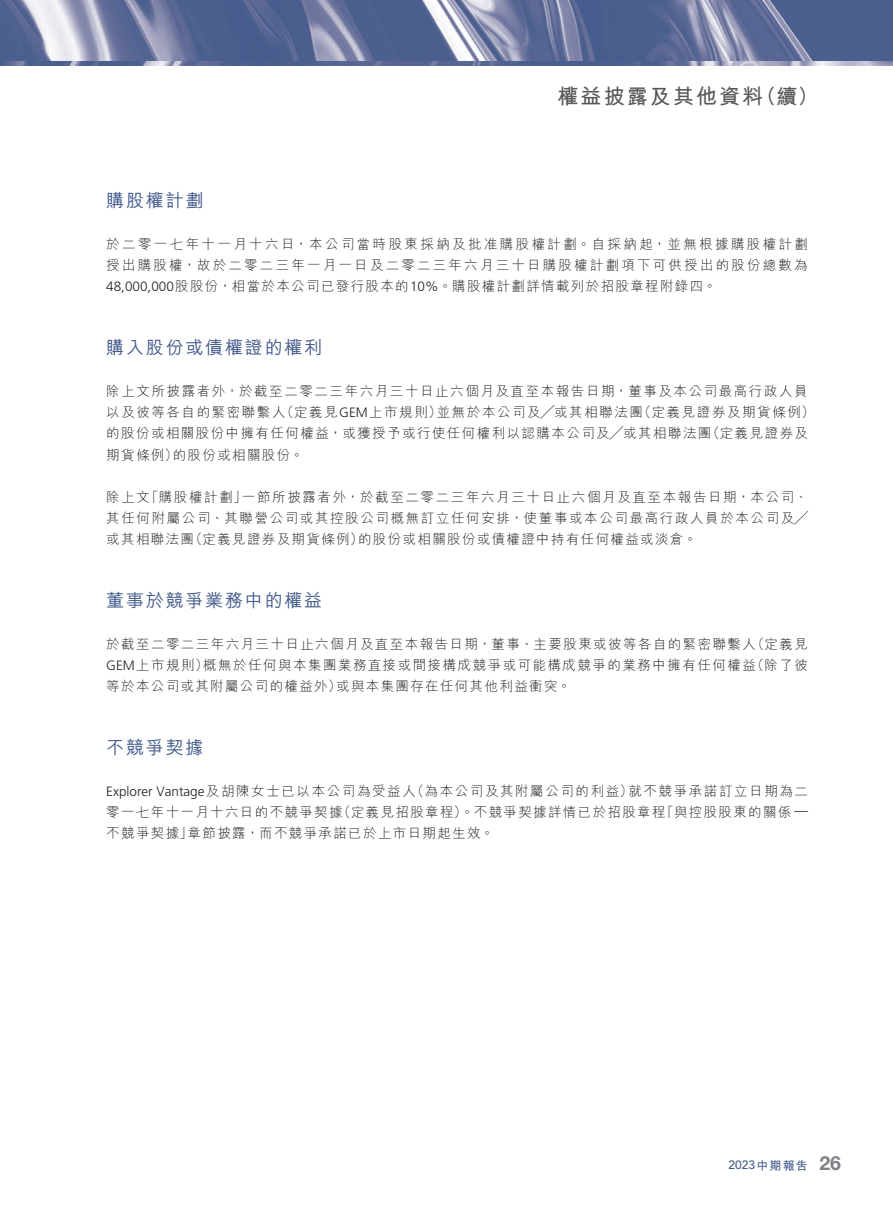
<style>
.page{position:relative;width:893px;height:1212px;background:#fff}
.page>*{position:absolute;margin:0;border:0;box-sizing:border-box;transform-origin:0 0}
.t1{font:700 21px "M Hei HK";letter-spacing:.1em;color:#57585a}
.t2{font:700 19.5px "Helvetica Neue LT Std";color:#808285}
.t3{font:500 18px "M Hei HK";letter-spacing:.1em;color:#455c8c}
.t4{font:300 13.5px/21px "M Hei HK";letter-spacing:.105em;color:#231f20}
.t5{font:300 13.5px "Frutiger LT Std";color:#231f20}
.t6{font:500 12px "Avenir LT Std";color:#455c8c}
.s1{font-family:"Frutiger LT Std"}
.s2{font-family:"M Hei HK"}
.s3{font-family:"M Hei HK";font-weight:700}
</style>
<div class="page">
<img style="left:0;top:0;width:893px;height:65px">
<h1 class="t1" style="left:557px;top:81px;width:207px">權益披露及其他資料</h1>
<h1 class="t1" style="left:755px;top:81px;width:64px">（續(</h1>
<h3 class="t3" style="left:106px;top:188px;width:99px">購股權計劃</h3>
<p class="t4" style="left:106px;top:234px;width:703px;text-align:justify">於二零一七年十一月十六日，本公司當時股東採納及批准購股權計劃。自採納起，並無根據購股權計劃授出購股權，故於二零二三年一月一日及二零二三年六月三十日購股權計劃項下可供授出的股份總數為<span class="s1">48,000,000</span>股股份，相當於本公司已發行股本的<span class="s1">10%</span>。購股權計劃詳情載列於招股章程附錄四。</p>
<h3 class="t3" style="left:106px;top:335px;width:217px">購入股份或債權證的權利</h3>
<p class="t4" style="left:638px;top:381px;width:178px;text-indent:-532px">除上文所披露者外，於截至二零二三年六月三十日止六個月及直至本報告日期，董事及本公司最高行政人員（定義見證券及期貨條例(</p>
<p class="t4" style="left:437px;top:402px;width:208px">並無於本公司及╱或其相聯法團</p>
<p class="t4" style="left:280px;top:402px;width:163px">（定義見<span class="s1">GEM</span>上市規則）</p>
<p class="t4" style="left:106px;top:402px;width:181px">以及彼等各自的緊密聯繫人</p>
<p class="t4" style="left:173px;top:423px;width:540px;text-indent:-66px">的股份或相關股份中擁有任何權益，或獲授予或行使任何權利以認購本公司及╱或其相聯法團的股份或相關股份。</p>
<p class="t4" style="left:706px;top:423px;width:103px">（定義見證券及</p>
<p class="t4" style="left:106px;top:444px;width:73px">期貨條例）</p>
<p class="t4" style="left:242px;top:486px;width:567px">一節所披露者外，於截至二零二三年六月三十日止六個月及直至本報告日期，本公司、</p>
<p class="t4" style="left:145px;top:486px;width:103px">「購股權計劃」</p>
<p class="t4" style="left:106px;top:486px;width:45px">除上文</p>
<p class="t4" style="left:106px;top:507px;width:703px">其任何附屬公司、其聯營公司或其控股公司概無訂立任何安排，使董事或本公司最高行政人員於本公司及╱</p>
<p class="t4" style="left:358px;top:528px;width:340px">的股份或相關股份或債權證中持有任何權益或淡倉。</p>
<p class="t4" style="left:189px;top:528px;width:176px">（定義見證券及期貨條例）</p>
<p class="t4" style="left:106px;top:528px;width:89px">或其相聯法團</p>
<h3 class="t3" style="left:106px;top:587px;width:217px">董事於競爭業務中的權益</h3>
<p class="t4" style="left:751px;top:633px;width:58px">（定義見</p>
<p class="t4" style="left:751px;top:633px;width:59px;text-indent:-644px">於截至二零二三年六月三十日止六個月及直至本報告日期，董事、主要股東或彼等各自的緊密聯繫人<br>（除了彼</p>
<p class="t4" style="left:203px;top:654px;width:554px">概無於任何與本集團業務直接或間接構成競爭或可能構成競爭的業務中擁有任何權益</p>
<p class="t4" style="left:106px;top:654px;width:103px"><span class="s1">GEM</span>上市規則）</p>
<p class="t4" style="left:106px;top:675px;width:236px">等於本公司或其附屬公司的權益外）</p>
<p class="t4" style="left:336px;top:675px;width:236px">或與本集團存在任何其他利益衝突。</p>
<h3 class="t3" style="left:106px;top:734px;width:99px">不競爭契據</h3>
<p class="t4" style="left:411px;top:780px;width:224px">（為本公司及其附屬公司的利益）</p>
<p class="t5" style="left:106px;top:783px;width:311px">Explorer Vantage<span class="s2">及胡陳女士已以本公司為受益人</span></p>
<p class="t4" style="left:628px;top:780px;width:181px">就不競爭承諾訂立日期為二</p>
<p class="t4" style="left:337px;top:801px;width:330px">（定義見招股章程）。不競爭契據詳情已於招股章程</p>
<p class="t4" style="left:660px;top:801px;width:132px">「與控股股東的關係</p>
<p class="t4" style="left:188px;top:801px;width:308px;text-indent:-81px">零一七年十一月十六日的不競爭契據<br>章節披露，而不競爭承諾已於上市日期起生效。</p>
<p class="t5" style="left:794px;top:802px;width:15px">—</p>
<p class="t4" style="left:106px;top:822px;width:88px">不競爭契據」</p>
<p class="t6" style="left:728px;top:1158px;width:81px">2023<span class="s3">中期報告</span></p>
<h2 class="t2" style="left:819px;top:1150px;width:23px">26</h2>
</div>
